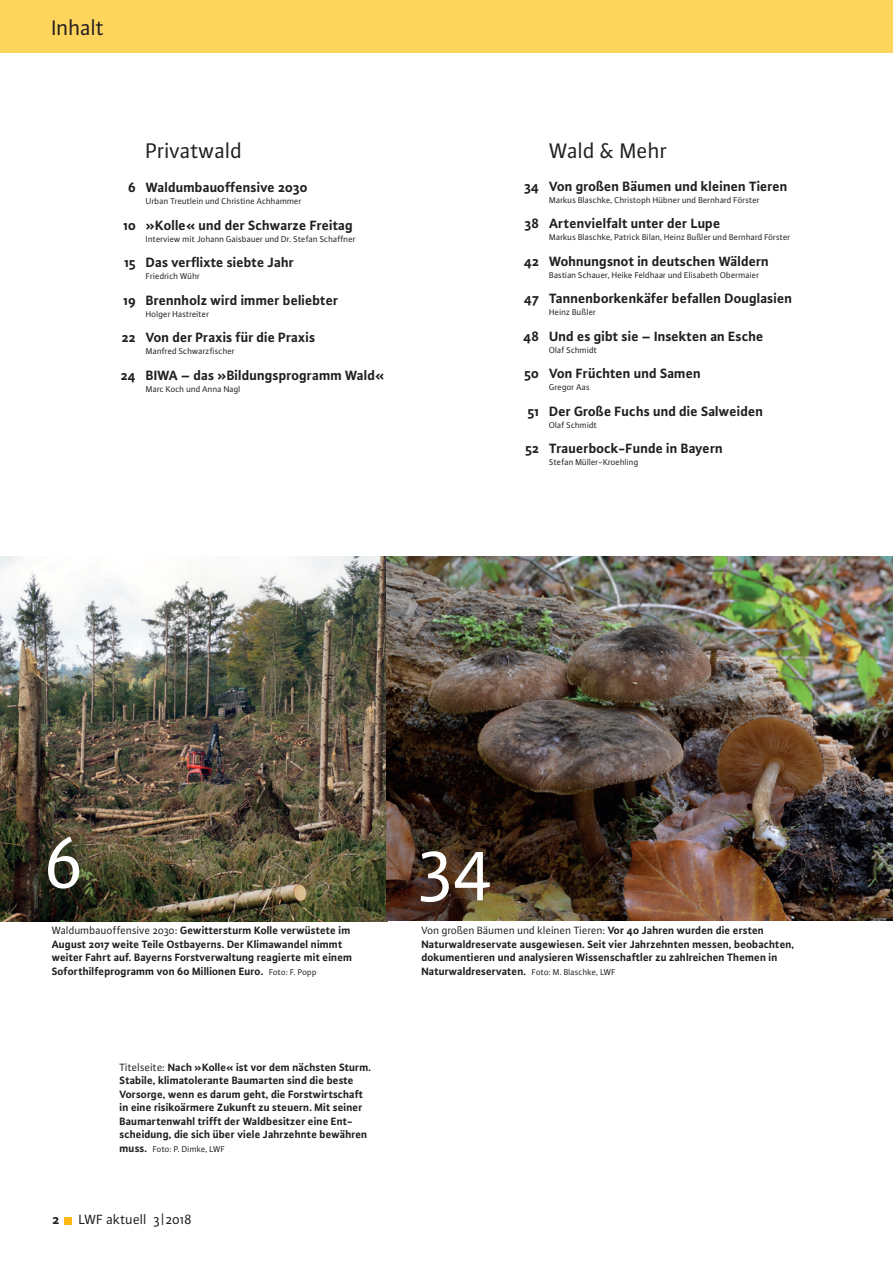
<style>
.page{position:relative;width:893px;height:1263px;background:#fff}
.page>*{position:absolute;margin:0;border:0;box-sizing:border-box;transform-origin:0 0}
.t1{font:75px "Plus Sans Pro";color:#fff}
.t2{font:22.5px "Plus Sans Pro";color:#231f20}
.t3{font:700 14.25px "Plus Sans Pro";color:#231f20}
.t4{font:14.25px "Plus Sans Pro";color:#231f20}
.t5{font:700 11.25px/13.5px "Plus Sans Pro";color:#231f20}
.t6{font:9px "Plus Sans Pro";color:#231f20}
.s1{font-weight:400}
.s2{font-weight:400;font-size:9px}
.s3{font-weight:700;font-size:11.25px}
</style>
<div class="page">
<img style="left:0;top:556px;width:893px;height:365px">
<div style="left:0;top:0;width:893px;height:53px;background:#fed55c"></div>
<div style="left:64px;top:1217px;width:8px;height:7px;background:#fcb814"></div>
<h2 class="t2" style="left:52px;top:12px;width:54px">Inhalt</h2>
<h2 class="t2" style="left:146px;top:135px;width:98px">Privatwald</h2>
<p class="t3" style="left:128px;top:177px;width:181px">6 Waldumbauoffensive 2030</p>
<p class="t6" style="left:146px;top:195px;width:157px">Urban Treutlein und Christine Achhammer</p>
<p class="t3" style="left:123px;top:214px;width:231px">10 »Kolle« und der Schwarze Freitag</p>
<p class="t6" style="left:146px;top:233px;width:211px">Interview mit Johann Gaisbauer und Dr. Stefan Schaffner</p>
<p class="t3" style="left:125px;top:252px;width:171px">15 Das verflixte siebte Jahr</p>
<p class="t6" style="left:146px;top:270px;width:56px">Friedrich Wühr</p>
<p class="t3" style="left:124px;top:289px;width:216px">19 Brennholz wird immer beliebter</p>
<p class="t6" style="left:146px;top:308px;width:65px">Holger Hastreiter</p>
<p class="t3" style="left:122px;top:327px;width:195px">22 Von der Praxis für die Praxis</p>
<p class="t6" style="left:146px;top:345px;width:90px">Manfred Schwarzfischer</p>
<p class="t3" style="left:121px;top:364px;width:265px">24 BIWA – das »Bildungsprogramm Wald«</p>
<p class="t6" style="left:146px;top:383px;width:96px">Marc Koch und Anna Nagl</p>
<h2 class="t2" style="left:549px;top:135px;width:119px">Wald &amp; Mehr</h2>
<p class="t3" style="left:524px;top:175px;width:265px">34 Von großen Bäumen und kleinen Tieren</p>
<p class="t6" style="left:549px;top:194px;width:212px">Markus Blaschke, Christoph Hübner und Bernhard Förster</p>
<p class="t3" style="left:525px;top:213px;width:197px">38 Artenvielfalt unter der Lupe</p>
<p class="t6" style="left:549px;top:231px;width:243px">Markus Blaschke, Patrick Bilan, Heinz Bußler und Bernhard Förster</p>
<p class="t3" style="left:524px;top:250px;width:246px">42 Wohnungsnot in deutschen Wäldern</p>
<p class="t6" style="left:549px;top:269px;width:212px">Bastian Schauer, Heike Feldhaar und Elisabeth Obermaier</p>
<p class="t3" style="left:524px;top:288px;width:269px">47 Tannenborkenkäfer befallen Douglasien</p>
<p class="t6" style="left:549px;top:306px;width:48px">Heinz Bußler</p>
<p class="t3" style="left:523px;top:325px;width:242px">48 Und es gibt sie – Insekten an Esche</p>
<p class="t6" style="left:549px;top:344px;width:49px">Olaf Schmidt</p>
<p class="t3" style="left:525px;top:363px;width:178px">50 Von Früchten und Samen</p>
<p class="t6" style="left:549px;top:381px;width:42px">Gregor Aas</p>
<p class="t3" style="left:528px;top:400px;width:237px">51 Der Große Fuchs und die Salweiden</p>
<p class="t6" style="left:549px;top:419px;width:49px">Olaf Schmidt</p>
<p class="t3" style="left:525px;top:438px;width:199px">52 Trauerbock-Funde in Bayern</p>
<p class="t6" style="left:549px;top:456px;width:91px">Stefan Müller-Kroehling</p>
<h1 class="t1" style="left:45px;top:813px;width:41px">6</h1>
<p class="t5" style="left:52px;top:923px;width:302px"><span class="s1">Waldumbauoffensive 2030:</span> Gewittersturm Kolle verwüstete im August 2017 weite Teile Ostbayerns. Der Klimawandel nimmt weiter Fahrt auf. Bayerns Forstverwaltung reagierte mit einem Soforthilfeprogramm von 60 Millionen Euro. <span class="s2">Foto: F. Popp</span></p>
<p class="t5" style="left:120px;top:1059px;width:253px"><span class="s1">Titelseite:</span> Nach »Kolle« ist vor dem nächsten Sturm.<br>Stabile, klimatolerante Baumarten sind die beste Vorsorge, wenn es darum geht, die Forstwirtschaft in eine risikoärmere Zukunft zu steuern. Mit seiner Baumartenwahl trifft der Waldbesitzer eine Ent&shy;scheidung, die sich über viele Jahrzehnte bewähren</p>
<p class="t6" style="left:120px;top:1143px;width:107px"><span class="s3">muss.</span> Foto: P. Dimke, LWF</p>
<p class="t3" style="left:52px;top:1209px;width:9px">2</p>
<p class="t4" style="left:79px;top:1210px;width:115px">LWF aktuell 3 |2018</p>
<h1 class="t1" style="left:421px;top:813px;width:75px">34</h1>
<p class="t5" style="left:421px;top:923px;width:374px"><span class="s1">Von großen Bäumen und kleinen Tieren:</span> Vor 40 Jahren wurden die ersten Naturwaldreservate ausgewiesen. Seit vier Jahrzehnten messen, beobachten, dokumentieren und analysieren Wissenschaftler zu zahlreichen Themen in Naturwaldreservaten. <span class="s2">Foto: M. Blaschke, LWF</span></p>
</div>
